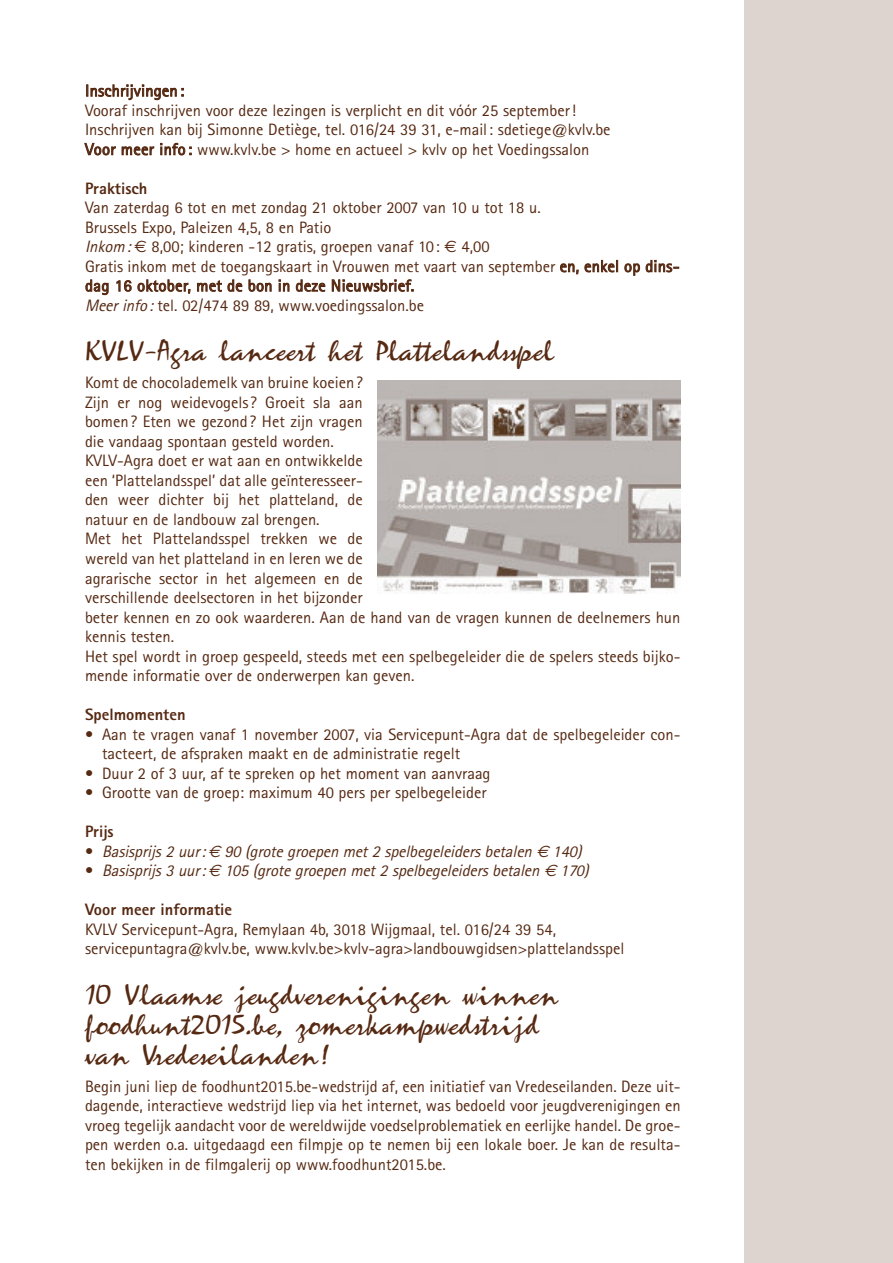
<style>
.page{position:relative;width:893px;height:1263px;background:#fff}
.page>*{position:absolute;margin:0;border:0;box-sizing:border-box;transform-origin:0 0}
.t1{font:30px/30px "Zephyr Script";color:#562912}
.t2{font:16.5px/19.5px "Rotis Sans Serif";color:#562912}
.t3{font:italic 16.5px "Rotis Sans Serif";color:#562912}
.t4{font:800 16.5px "Rotis Sans Serif";color:#562912}
.s1{font-style:italic}
.s2{font-family:"Euro Sans"}
.s3{font-style:normal}
</style>
<div class="page">
<div style="left:744px;top:0;width:149px;height:1263px;background:#ddd4d0"></div>
<img style="left:378px;top:380px;width:302px;height:213px">
<p class="t2" style="left:85px;top:82px;width:527px">Inschrijvingen :<br>Vooraf inschrijven voor deze lezingen is verplicht en dit vóór 25 september!<br>Inschrijven kan bij Simonne Detiège, tel. 016/24 39 31, e-mail: sdetiege@kvlv.be Voor meer info : www.kvlv.be &gt; home en actueel &gt; kvlv op het Voedingssalon</p>
<p class="t4" style="left:85px;top:183px;width:64px">Praktisch</p>
<p class="t2" style="left:85px;top:200px;width:596px">Van zaterdag 6 tot en met zondag 21 oktober 2007 van 10 u tot 18 u.<br>Brussels Expo, Paleizen 4,5, 8 en Patio<br><span class="s1">Inkom:</span><span class="s2">€</span> 8,00; kinderen -12 gratis, groepen vanaf 10: <span class="s2">€</span> 4,00<br>Gratis inkom met de toegangskaart in Vrouwen met vaart van september en, enkel op dins&shy;dag 16 oktober, met de bon in deze Nieuwsbrief.<br><span class="s1">Meer info:</span>tel. 02/474 89 89, www.voedingssalon.be</p>
<h1 class="t1" style="left:85px;top:335px;width:470px">KVLV-Agra lanceert het Plattelandsspel</h1>
<p class="t2" style="left:85px;top:375px;width:597px">Komt de chocolademelk van bruine koeien?<br>Zijn er nog weidevogels? Groeit sla aan<br>bomen? Eten we gezond? Het zijn vragen<br>die vandaag spontaan gesteld worden.<br>KVLV-Agra doet er wat aan en ontwikkelde<br>een ‘Plattelandsspel’ dat alle geïnteresseer-<br>den weer dichter bij het platteland, de<br>natuur en de landbouw zal brengen.<br>Met het Plattelandsspel trekken we de<br>wereld van het platteland in en leren we de<br>agrarische sector in het algemeen en de<br>verschillende deelsectoren in het bijzonder<br>beter kennen en zo ook waarderen. Aan de hand van de vragen kunnen de deelnemers hun kennis testen.<br>Het spel wordt in groep gespeeld, steeds met een spelbegeleider die de spelers steeds bijko&shy;mende informatie over de onderwerpen kan geven.</p>
<p class="t4" style="left:85px;top:709px;width:102px">Spelmomenten</p>
<p class="t2" style="left:102px;top:726px;width:580px;text-indent:-17px">• Aan te vragen vanaf 1 november 2007, via Servicepunt-Agra dat de spelbegeleider con&shy;tacteert, de afspraken maakt en de administratie regelt</p>
<p class="t2" style="left:85px;top:765px;width:407px">• Duur 2 of 3 uur, af te spreken op het moment van aanvraag</p>
<p class="t2" style="left:85px;top:784px;width:403px">• Grootte van de groep: maximum 40 pers per spelbegeleider</p>
<p class="t4" style="left:85px;top:826px;width:30px">Prijs</p>
<p class="t3" style="left:85px;top:845px;width:501px"><span class="s3">•</span> Basisprijs 2 uur:<span class="s2">€</span> 90 (grote groepen met 2 spelbegeleiders betalen <span class="s2">€</span> 140)</p>
<p class="t3" style="left:85px;top:865px;width:508px"><span class="s3">•</span> Basisprijs 3 uur:<span class="s2">€</span> 105 (grote groepen met 2 spelbegeleiders betalen <span class="s2">€</span> 170)</p>
<p class="t4" style="left:85px;top:904px;width:149px">Voor meer informatie</p>
<p class="t2" style="left:85px;top:921px;width:541px">KVLV Servicepunt-Agra, Remylaan 4b, 3018 Wijgmaal, tel. 016/24 39 54, servicepuntagra@kvlv.be, www.kvlv.be&gt;kvlv-agra&gt;landbouwgidsen&gt;plattelandsspel</p>
<h1 class="t1" style="left:85px;top:978px;width:475px">10 Vlaamse jeugdverenigingen winnen foodhunt2015.be, zomerkampwedstrijd van Vredeseilanden!</h1>
<p class="t2" style="left:85px;top:1078px;width:597px;text-align:justify">Begin juni liep de foodhunt2015.be-wedstrijd af, een initiatief van Vredeseilanden. Deze uit&shy;dagende, interactieve wedstrijd liep via het internet, was bedoeld voor jeugdverenigingen en vroeg tegelijk aandacht voor de wereldwijde voedselproblematiek en eerlijke handel. De groe&shy;pen werden o.a. uitgedaagd een filmpje op te nemen bij een lokale boer. Je kan de resulta&shy;ten bekijken in de filmgalerij op www.foodhunt2015.be.</p>
</div>
